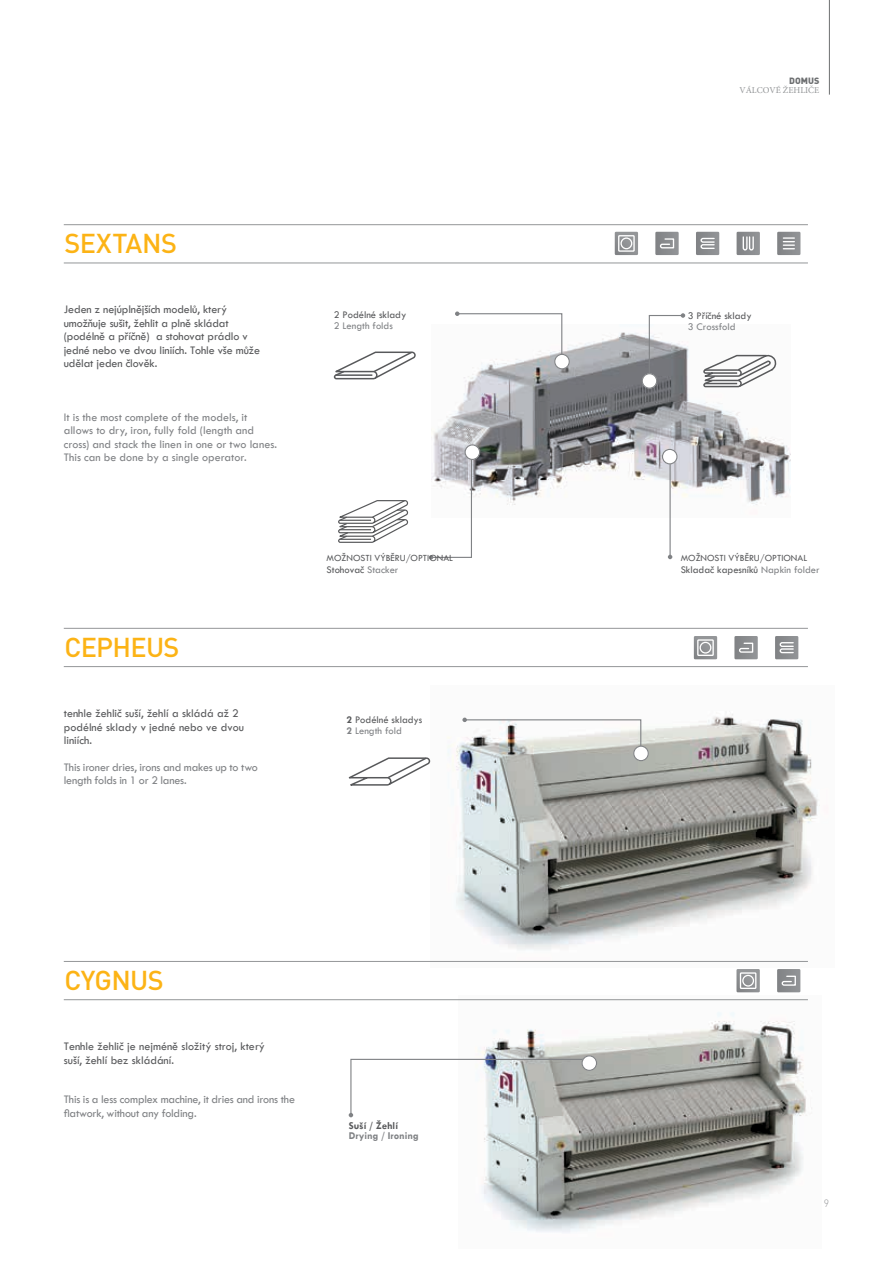
<style>
.page{position:relative;width:893px;height:1263px;background:#fff}
.page>*{position:absolute;margin:0;border:0;box-sizing:border-box;transform-origin:0 0}
.t1{font:500 27px "DIN Pro";letter-spacing:-.025em;color:#fcb315}
.t2{font:12px/13.5px "Tw Cen";letter-spacing:-.01em;color:#58595b}
.t3{font:12px/13.5px "Tw Cen";letter-spacing:-.005em;color:#808285}
.t4{font:10.5px/10.5px "Tw Cen";color:#58595b}
.t5{font:10.5px "Tw Cen";color:#808285}
.t6{font:700 10.5px "Tw Cen";color:#808285}
.t7{font:700 10.5px "Tw Cen";color:#58595b}
.t8{font:300 10.5px "DIN Pro";color:#949698}
.t9{font:9.75px "Tw Cen";color:#58595b}
.t10{font:9px "Minion Pro";color:#949698}
.t11{font:900 9px "DIN Pro";color:#6d6f71}
.s1{color:#808285}
.s2{font-weight:700}
.s3{font-weight:700;color:#808285}
</style>
<div class="page">
<hr style="left:829px;top:0;width:1px;height:95px;background:#6d6f71">
<img style="left:447px;top:714px;width:373px;height:247px">
<img style="left:458px;top:1000px;width:354px;height:233px">
<img style="left:431px;top:332px;width:360px;height:173px">
<hr style="left:64px;top:263px;width:744px;height:1px;background:#949698">
<hr style="left:64px;top:666px;width:744px;height:1px;background:#949698">
<hr style="left:64px;top:999px;width:744px;height:1px;background:#949698">
<hr style="left:64px;top:224px;width:744px;height:1px;background:#949698">
<hr style="left:64px;top:628px;width:744px;height:1px;background:#949698">
<hr style="left:64px;top:961px;width:744px;height:1px;background:#949698">
<svg style="left:333px;top:351px;width:83px;height:29px"></svg>
<svg style="left:697px;top:353px;width:82px;height:35px"></svg>
<svg style="left:455px;top:311px;width:108px;height:52px"></svg>
<svg style="left:462px;top:718px;width:180px;height:37px"></svg>
<svg style="left:349px;top:1058px;width:244px;height:59px"></svg>
<svg style="left:648px;top:313px;width:37px;height:64px"></svg>
<svg style="left:429px;top:451px;width:44px;height:109px"></svg>
<hr style="left:669px;top:458px;width:2px;height:99px;background:#808285">
<svg style="left:668px;top:555px;width:4px;height:4px"></svg>
<div style="left:554px;top:354px;width:15px;height:15px;background:#fff;border-radius:50%"></div>
<div style="left:554px;top:354px;width:16px;height:15px;border:1px solid #808285;border-radius:50%"></div>
<div style="left:633px;top:746px;width:15px;height:15px;background:#fff;border-radius:50%"></div>
<div style="left:633px;top:746px;width:16px;height:15px;border:1px solid #808285;border-radius:50%"></div>
<div style="left:582px;top:1056px;width:15px;height:14px;background:#fff;border-radius:50%"></div>
<div style="left:581px;top:1055px;width:16px;height:16px;border:1px solid #808285;border-radius:50%"></div>
<div style="left:465px;top:445px;width:15px;height:15px;background:#fff;border-radius:50%"></div>
<div style="left:465px;top:444px;width:15px;height:16px;border:1px solid #808285;border-radius:50%"></div>
<div style="left:662px;top:449px;width:15px;height:15px;background:#fff;border-radius:50%"></div>
<div style="left:662px;top:449px;width:15px;height:15px;border:1px solid #808285;border-radius:50%"></div>
<div style="left:642px;top:373px;width:15px;height:15px;background:#fff;border-radius:50%"></div>
<div style="left:642px;top:373px;width:15px;height:16px;border:1px solid #808285;border-radius:50%"></div>
<svg style="left:348px;top:757px;width:83px;height:29px"></svg>
<svg style="left:615px;top:232px;width:23px;height:23px"></svg>
<div style="left:620px;top:237px;width:12px;height:12px;border:1px solid #fff;border-radius:50%"></div>
<div style="left:618px;top:235px;width:17px;height:17px;border:1px solid #fff"></div>
<div style="left:696px;top:232px;width:23px;height:23px;background:#898b8e"></div>
<svg style="left:700px;top:237px;width:15px;height:12px"></svg>
<div style="left:737px;top:232px;width:23px;height:23px;background:#8b8d8f"></div>
<svg style="left:742px;top:236px;width:12px;height:15px"></svg>
<div style="left:655px;top:232px;width:24px;height:23px;background:#898b8e"></div>
<svg style="left:660px;top:238px;width:15px;height:11px"></svg>
<svg style="left:777px;top:232px;width:23px;height:23px"></svg>
<svg style="left:783px;top:237px;width:11px;height:12px"></svg>
<svg style="left:694px;top:636px;width:23px;height:23px"></svg>
<div style="left:700px;top:642px;width:11px;height:12px;border:1px solid #fff;border-radius:50%"></div>
<div style="left:697px;top:639px;width:17px;height:17px;border:1px solid #fff"></div>
<div style="left:775px;top:636px;width:23px;height:23px;background:#898b8e"></div>
<svg style="left:779px;top:642px;width:15px;height:12px"></svg>
<div style="left:734px;top:636px;width:24px;height:23px;background:#898b8e"></div>
<svg style="left:739px;top:642px;width:15px;height:11px"></svg>
<svg style="left:736px;top:969px;width:24px;height:23px"></svg>
<div style="left:742px;top:975px;width:12px;height:11px;border:1px solid #fff;border-radius:50%"></div>
<div style="left:740px;top:972px;width:16px;height:17px;border:1px solid #fff"></div>
<div style="left:777px;top:969px;width:23px;height:23px;background:#898b8e"></div>
<svg style="left:781px;top:975px;width:15px;height:11px"></svg>
<svg style="left:338px;top:500px;width:71px;height:43px"></svg>
<h1 class="t1" style="left:65px;top:225px;width:114px">SEXTANS</h1>
<p class="t2" style="left:64px;top:303px;width:198px">Jeden z nejúplnějších modelů, který umožňuje sušit, žehlit a plně skládat (podélně a příčně) a stohovat prádlo v jedné nebo ve dvou liniích. Tohle vše může udělat jeden člověk.</p>
<p class="t3" style="left:64px;top:410px;width:215px">It is the most complete of the models, it allows to dry, iron, fully fold (length and cross) and stack the linen in one or two lanes.<br>This can be done by a single operator.</p>
<h1 class="t1" style="left:65px;top:629px;width:116px">CEPHEUS</h1>
<p class="t2" style="left:64px;top:707px;width:182px">tenhle žehlič suší, žehlí a skládá až 2 podélné sklady v jedné nebo ve dvou liniích.</p>
<p class="t3" style="left:64px;top:760px;width:196px">This ironer dries, irons and makes up to two length folds in 1 or 2 lanes.</p>
<p class="t4" style="left:334px;top:309px;width:74px">2 Podélné sklady</p>
<p class="t5" style="left:334px;top:319px;width:61px">2 Length folds</p>
<p class="t9" style="left:327px;top:552px;width:128px">MOŽNOSTI VÝBĚRU/OPTIONAL</p>
<p class="t4" style="left:327px;top:565px;width:73px">Stohovač <span class="s1">Stacker</span></p>
<p class="t4" style="left:347px;top:714px;width:77px"><span class="s2">2</span> Podélné skladys<br><span class="s3">2</span> <span class="s1">Length fold</span></p>
<h1 class="t1" style="left:65px;top:962px;width:101px">CYGNUS</h1>
<p class="t2" style="left:64px;top:1039px;width:203px">Tenhle žehlič je nejméně složitý stroj, který suší, žehlí bez skládání.</p>
<p class="t3" style="left:64px;top:1093px;width:233px">This is a less complex machine, it dries and irons the flatwork, without any folding.</p>
<p class="t7" style="left:349px;top:1119px;width:51px">Suší / Žehlí</p>
<p class="t6" style="left:349px;top:1130px;width:72px">Drying / Ironing</p>
<p class="t11" style="left:789px;top:75px;width:32px">DOMUS</p>
<p class="t10" style="left:739px;top:85px;width:82px">VÁLCOVÉ ŽEHLIČE</p>
<p class="t4" style="left:688px;top:310px;width:65px">3 Příčné sklady</p>
<p class="t5" style="left:688px;top:320px;width:49px">3 Crossfold</p>
<p class="t9" style="left:681px;top:552px;width:128px">MOŽNOSTI VÝBĚRU/OPTIONAL</p>
<p class="t4" style="left:681px;top:565px;width:140px">Skladač kapesníků <span class="s1">Napkin folder</span></p>
<p class="t8" style="left:824px;top:1196px;width:7px">9</p>
</div>
